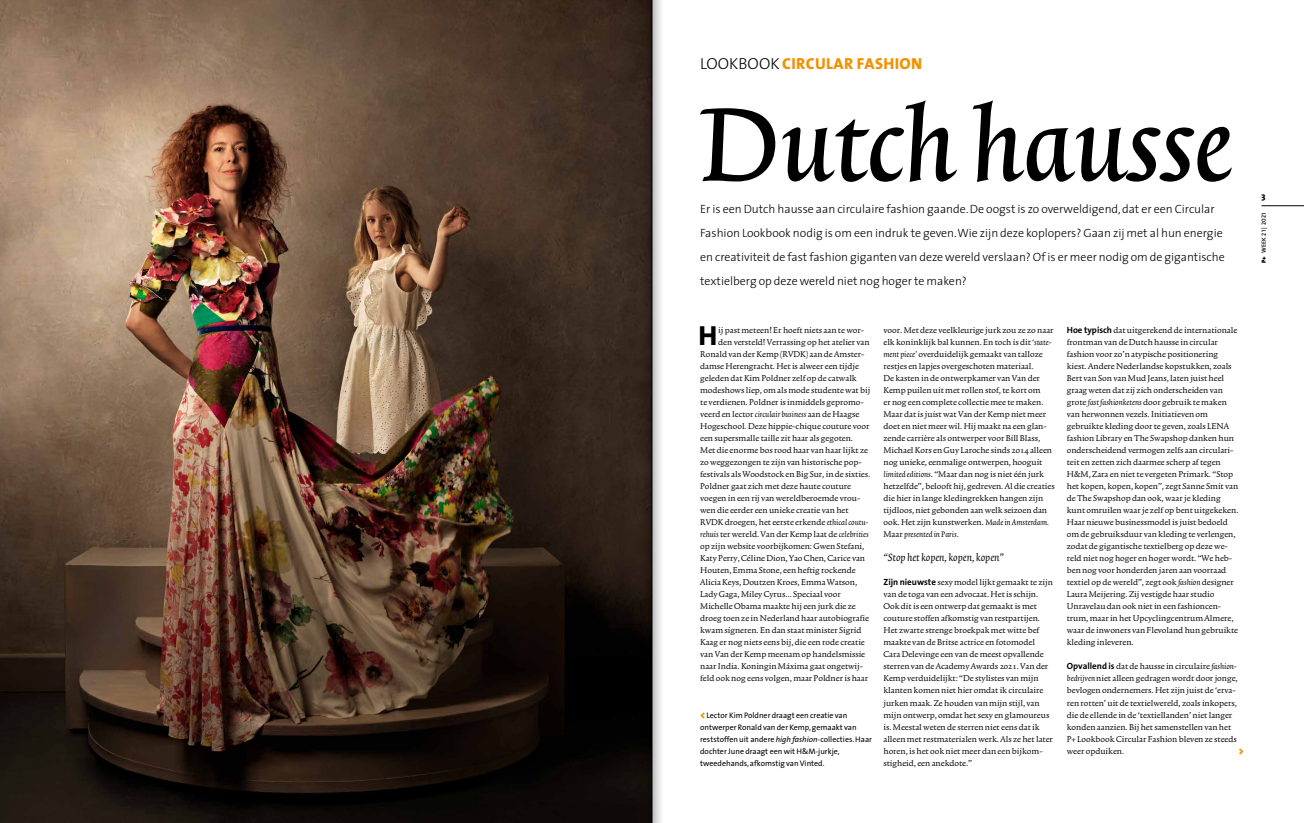
<style>
.page{position:relative;width:1304px;height:823px;background:#fff}
.page>*{position:absolute;margin:0;border:0;box-sizing:border-box;transform-origin:0 0}
.t1{font:130px "Trinite No 1 Med Ita";color:#000}
.t2{font:800 27.8px "The Sans";color:#000}
.t3{font:800 16px "The Sans";letter-spacing:.025em;color:#f39100}
.t4{font:italic 13px "Trinite No 1";color:#000}
.t5{font:300 12px/24px "The Sans";color:#000}
.t6{font:10px/12px "Trinite No 1 Rom Wid";color:#000}
.t7{font:italic 10px "Trinite No 1";color:#000}
.t8{font:900 10px "The Sans";color:#f39100}
.t9{font:800 9px "The Sans";color:#000}
.t10{font:8px/12px "The Sans";color:#000}
.t11{font:6px "The Sans Semi Bold Caps";letter-spacing:.05em;color:#000}
.s1{font-weight:300;color:#000}
.s2{font-family:"Trinite No 1";font-style:italic}
.s3{font-family:"Trinite No 1 Rom Wid";font-style:normal}
.s4{font-family:"The Sans";font-weight:700;font-size:9px}
.s5{font-weight:900;font-size:10px;color:#f39100}
.s6{font-style:italic}
.s7{font-family:"The Sans";font-weight:900}
.s8{font-family:"The Sans";font-weight:600}
</style>
<div class="page">
<img style="left:0;top:0;width:641px;height:822px">
<hr style="left:1261px;top:205px;width:43px;height:1px;background:#000">
<svg style="left:641px;top:0;width:7px;height:822px;background:#251a14"></svg>
<div style="left:652px;top:0;width:11px;height:822px;background:#f1f1f1"></div>
<div style="left:648px;top:0;width:11px;height:822px;background:#000;opacity:.75"></div>
<hr style="left:652px;top:0;width:1px;height:822px;background:#000">
<h3 class="t3" style="left:700px;top:50px;width:224px"><span class="s1">LOOKBOOK</span> CIRCULAR FASHION</h3>
<h1 class="t1" style="left:700px;top:85px;width:533px">Dutch hausse</h1>
<p class="t5" style="left:700px;top:196px;width:526px">Er is een Dutch hausse aan circulaire fashion gaande. De oogst is zo overweldigend, dat er een Circular Fashion Lookbook nodig is om een indruk te geven. Wie zijn deze koplopers? Gaan zij met al hun energie en creativiteit de fast fashion giganten van deze wereld verslaan? Of is er meer nodig om de gigantische textielberg op deze wereld niet nog hoger te maken?</p>
<p class="t6" style="left:883px;top:324px;width:173px">voor. Met deze veelkleurige jurk zou ze zo naar elk koninklijk bal kunnen. En toch is dit <span class="s2">‘state&shy;ment piece’</span> overduidelijk gemaakt van talloze restjes en lapjes overgeschoten materiaal.<br>De kasten in de ontwerpkamer van Van der Kemp puilen uit met rollen stof, te kort om<br>er nog een complete collectie mee te maken.<br>Maar dat is juist wat Van der Kemp niet meer doet en niet meer wil. Hij maakt na een glan&shy;zende carrière als ontwerper voor Bill Blass, Michael Kors en Guy Laroche sinds 2014 alleen nog unieke, eenmalige ontwerpen, hooguit <span class="s2">limited editions</span>. “Maar dan nog is niet één jurk hetzelfde”, belooft hij, gedreven. Al die creaties die hier in lange kledingrekken hangen zijn tijdloos, niet gebonden aan welk seizoen dan ook. Het zijn kunstwerken. <span class="s2">Made in Amsterdam.</span></p>
<p class="t7" style="left:883px;top:529px;width:77px"><span class="s3">Maar</span> presented in Paris<span class="s3">.</span></p>
<p class="t6" style="left:883px;top:576px;width:171px"><span class="s4">Zijn nieuwste</span> sexy model lijkt gemaakt te zijn van de toga van een advocaat. Het is schijn.<br>Ook dit is een ontwerp dat gemaakt is met couture stoffen afkomstig van restpartijen.<br>Het zwarte strenge broekpak met witte bef maakte van de Britse actrice en fotomodel Cara Delevinge een van de meest opvallende sterren van de Academy Awards 2021. Van der Kemp verduidelijkt: “De stylistes van mijn klanten komen niet hier omdat ik circulaire jurken maak. Ze houden van mijn stijl, van mijn ontwerp, omdat het sexy en glamoureus is. Meestal weten de sterren niet eens dat ik alleen met restmaterialen werk. Als ze het later horen, is het ook niet meer dan een bijkom&shy;stigheid, een anekdote.”</p>
<h2 class="t2" style="left:698px;top:312px;width:20px">H</h2>
<p class="t6" style="left:718px;top:324px;width:147px">ij past meteen! Er hoeft niets aan te wor-</p>
<p class="t6" style="left:1067px;top:324px;width:173px"><span class="s4">Hoe typisch</span> dat uitgerekend de internationale frontman van de Dutch hausse in circular fashion voor zo’n atypische positionering kiest. Andere Nederlandse kopstukken, zoals Bert van Son van Mud Jeans, laten juist heel graag weten dat zij zich onderscheiden van grote <span class="s2">fast fashionketens</span> door gebruik te maken van herwonnen vezels. Initiatieven om gebruikte kleding door te geven, zoals LENA fashion Library en The Swapshop danken hun onderscheidend vermogen zelfs aan circulari&shy;teit en zetten zich daarmee scherp af tegen H&amp;M, Zara en niet te vergeten Primark. “Stop het kopen, kopen, kopen”, zegt Sanne Smit van de The Swapshop dan ook, waar je kleding kunt omruilen waar je zelf op bent uitgekeken.<br>Haar nieuwe businessmodel is juist bedoeld om de gebruiksduur van kleding te verlengen, zodat de gigantische textielberg op deze we&shy;reld niet nog hoger en hoger wordt. “We heb&shy;ben nog voor honderden jaren aan voorraad textiel op de wereld”, zegt ook <span class="s2">fashion</span> designer Laura Meijering. Zij vestigde haar studio Unravelau dan ook niet in een fashioncen&shy;trum, maar in het Upcyclingcentrum Almere, waar de inwoners van Flevoland hun gebruikte kleding inleveren.</p>
<p class="t6" style="left:1067px;top:660px;width:172px"><span class="s4">Opvallend is</span> dat de hausse in circulaire <span class="s2">fashion&shy;bedrijven</span> niet alleen gedragen wordt door jonge, bevlogen ondernemers. Het zijn juist de ‘erva&shy;ren rotten’ uit de textielwereld, zoals inkopers, die de ellende in de ‘textiellanden’ niet langer konden aanzien. Bij het samenstellen van het P+ Lookbook Circular Fashion bleven ze steeds weer opduiken.</p>
<p class="t6" style="left:718px;top:336px;width:153px">den versteld! Verrassing op het atelier van</p>
<p class="t6" style="left:700px;top:348px;width:166px">Ronald van der Kemp (RVDK) aan de Amster-</p>
<p class="t6" style="left:700px;top:360px;width:160px">damse Herengracht. Het is alweer een tijdje</p>
<p class="t6" style="left:700px;top:372px;width:158px">geleden dat Kim Poldner zelf op de catwalk</p>
<p class="t6" style="left:700px;top:384px;width:172px">modeshows liep, om als mode studente wat bij</p>
<p class="t6" style="left:700px;top:396px;width:165px">te verdienen. Poldner is inmiddels gepromo-</p>
<p class="t6" style="left:700px;top:408px;width:161px">veerd en lector <span class="s2">circulair business</span> aan de Haagse</p>
<p class="t6" style="left:700px;top:420px;width:171px">Hogeschool. Deze hippie-chique couture voor</p>
<p class="t6" style="left:700px;top:432px;width:154px">een supersmalle taille zit haar als gegoten.</p>
<p class="t6" style="left:700px;top:444px;width:169px">Met die enorme bos rood haar van haar lijkt ze</p>
<p class="t6" style="left:700px;top:456px;width:163px">zo weggezongen te zijn van historische pop-</p>
<p class="t6" style="left:700px;top:468px;width:172px">festivals als Woodstock en Big Sur, in de sixties.</p>
<p class="t6" style="left:700px;top:480px;width:152px">Poldner gaat zich met deze haute couture</p>
<p class="t6" style="left:700px;top:492px;width:162px">voegen in een rij van wereldberoemde vrou-</p>
<p class="t6" style="left:700px;top:504px;width:150px">wen die eerder een unieke creatie van het</p>
<p class="t6" style="left:700px;top:516px;width:170px">RVDK droegen, het eerste erkende <span class="s2">ethical coutu-</span></p>
<p class="t6" style="left:700px;top:528px;width:170px"><span class="s2">rehuis</span> ter wereld. Van der Kemp laat de <span class="s2">celebrities</span></p>
<p class="t6" style="left:700px;top:540px;width:166px">op zijn website voorbijkomen: Gwen Stefani,</p>
<p class="t6" style="left:700px;top:552px;width:166px">Katy Perry, Céline Dion, Yao Chen, Carice van</p>
<p class="t6" style="left:700px;top:564px;width:157px">Houten, Emma Stone, een heftig rockende</p>
<p class="t6" style="left:700px;top:576px;width:159px">Alicia Keys, Doutzen Kroes, Emma Watson,</p>
<p class="t6" style="left:700px;top:588px;width:142px">Lady Gaga, Miley Cyrus… Speciaal voor</p>
<p class="t6" style="left:700px;top:600px;width:157px">Michelle Obama maakte hij een jurk die ze</p>
<p class="t6" style="left:700px;top:612px;width:170px">droeg toen ze in Nederland haar autobiografie</p>
<p class="t6" style="left:700px;top:624px;width:163px">kwam signeren. En dan staat minister Sigrid</p>
<p class="t6" style="left:700px;top:636px;width:166px">Kaag er nog niets eens bij, die een rode creatie</p>
<p class="t6" style="left:700px;top:648px;width:167px">van Van der Kemp meenam op handelsmissie</p>
<p class="t6" style="left:700px;top:660px;width:164px">naar India. Koningin Máxima gaat ongetwij-</p>
<p class="t6" style="left:700px;top:672px;width:169px">feld ook nog eens volgen, maar Poldner is haar</p>
<h3 class="t4" style="left:883px;top:551px;width:122px">“Stop het kopen, kopen, kopen”</h3>
<p class="t10" style="left:700px;top:708px;width:173px"><span class="s5">&lt;</span> Lector Kim Poldner draagt een creatie van ontwerper Ronald van der Kemp, gemaakt van reststoffen uit andere <span class="s6">high fashion</span>-collecties. Haar dochter June draagt een wit H&amp;M-jurkje, tweedehands, afkomstig van Vinted.</p>
<p class="t8" style="left:1239px;top:741px;width:7px">&gt;</p>
<p class="t9" style="left:1261px;top:189px;width:6px">3</p>
<p class="t11" style="left:1259px;top:263px;width:52px;rotate:-90deg"><span class="s7">P+</span> <span class="s8">WEEK</span> 21 <span class="s8">|</span> 2021</p>
</div>
